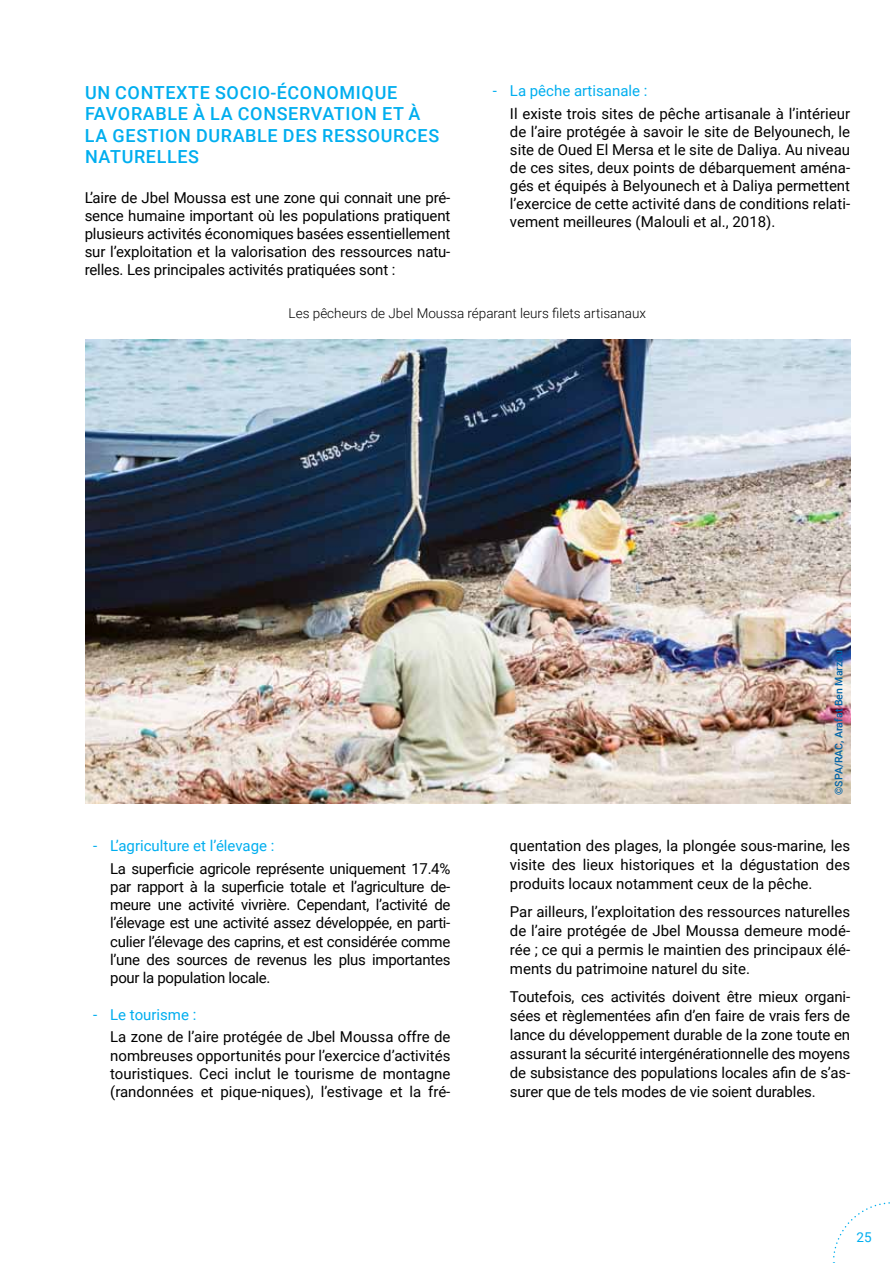
<style>
.page{position:relative;width:893px;height:1263px;background:#fff}
.page>*{position:absolute;margin:0;border:0;box-sizing:border-box;transform-origin:0 0}
.t1{font:500 18px/21.6px "Roboto";letter-spacing:.035em;color:#00aeef}
.t2{font:15px/18px "Roboto";color:#000;text-align:justify}
.t3{font:15px "Roboto";color:#00aeef}
.t4{font:300 13.5px "Roboto";color:#000}
.t5{font:13.5px "Roboto";color:#00aeef}
.t6{font:500 10.5px "Roboto";color:#0063a7}
</style>
<div class="page">
<svg style="left:832px;top:1202px;width:58px;height:61px"></svg>
<img style="left:85px;top:339px;width:765px;height:464px">
<p class="t1" style="left:85px;top:81px;width:337px">UN CONTEXTE SOCIO-ÉCONOMIQUE<br>FAVORABLE À LA CO NSERVATION ET À<br>LA GESTION DURABLE DES RESSOU</p>
<p class="t1" style="left:393px;top:124px;width:24px">RCES</p>
<p class="t1" style="left:85px;top:145px;width:73px">NATURELLES</p>
<p class="t2" style="left:85px;top:188px;width:367px">L’aire de Jbel Moussa est une zone qui connait une pré&shy;sence humaine important où les populations pratiquent plusieurs activités économiques basées essentiellement sur l’exploitation et la valorisation des ressources natu&shy;relles. Les principales activités pratiquées sont :</p>
<p class="t3" style="left:493px;top:80px;width:156px">- La pêche artisanale :</p>
<p class="t2" style="left:510px;top:104px;width:342px">Il existe trois sites de pêche artisanale à l’intérieur de l’aire protégée à savoir le site de Belyounech, le site de Oued El Mersa et le site de Daliya. Au niveau de ces sites, deux points de débarquement aména&shy;gés et équipés à Belyounech et à Daliya permettent l’exercice de cette activité dans de conditions relati&shy;vement meilleures (Malouli et al., 2018).</p>
<p class="t4" style="left:289px;top:304px;width:359px">Les pêcheurs de Jbel Moussa réparant leurs filets artisanaux</p>
<p class="t6" style="left:831px;top:795px;width:146px;rotate:-90deg">©SPA/RAC, ARAFAT BEN MARZOU</p>
<p class="t3" style="left:93px;top:835px;width:183px">- L’agriculture et l’élevage :</p>
<p class="t2" style="left:110px;top:858px;width:342px">La superficie agricole représente uniquement 17.4% par rapport à la superficie totale et l’agriculture de&shy;meure une activité vivrière. Cependant, l’activité de l’élevage est une activité assez développée, en parti&shy;culier l’élevage des caprins, et est considérée comme l’une des sources de revenus les plus importantes pour la population locale.</p>
<p class="t3" style="left:93px;top:1004px;width:105px">- Le tourisme :</p>
<p class="t2" style="left:110px;top:1027px;width:342px">La zone de l’aire protégée de Jbel Moussa offre de nombreuses opportunités pour l’exercice d’activités touristiques. Ceci inclut le tourisme de montagne (randonnées et pique-niques), l’estivage et la fré-</p>
<p class="t2" style="left:510px;top:836px;width:342px;line-height:19px">quentation des plages, la plongée sous-marine, les visite des lieux historiques et la dégustation des produits locaux notamment ceux de la pêche.</p>
<p class="t2" style="left:510px;top:901px;width:342px;line-height:19px">Par ailleurs, l’exploitation des ressources naturelles de l’aire protégée de Jbel Moussa demeure modé&shy;rée ; ce qui a permis le maintien des principaux élé&shy;ments du patrimoine naturel du site.</p>
<p class="t2" style="left:510px;top:986px;width:342px;line-height:19px">Toutefois, ces activités doivent être mieux organi&shy;sées et règlementées afin d’en faire de vrais fers de lance du développement durable de la zone toute en assurant la sécurité intergénérationnelle des moyens de subsistance des populations locales afin de s’as&shy;surer que de tels modes de vie soient durables.</p>
<p class="t5" style="left:856px;top:1227px;width:17px">25</p>
</div>
